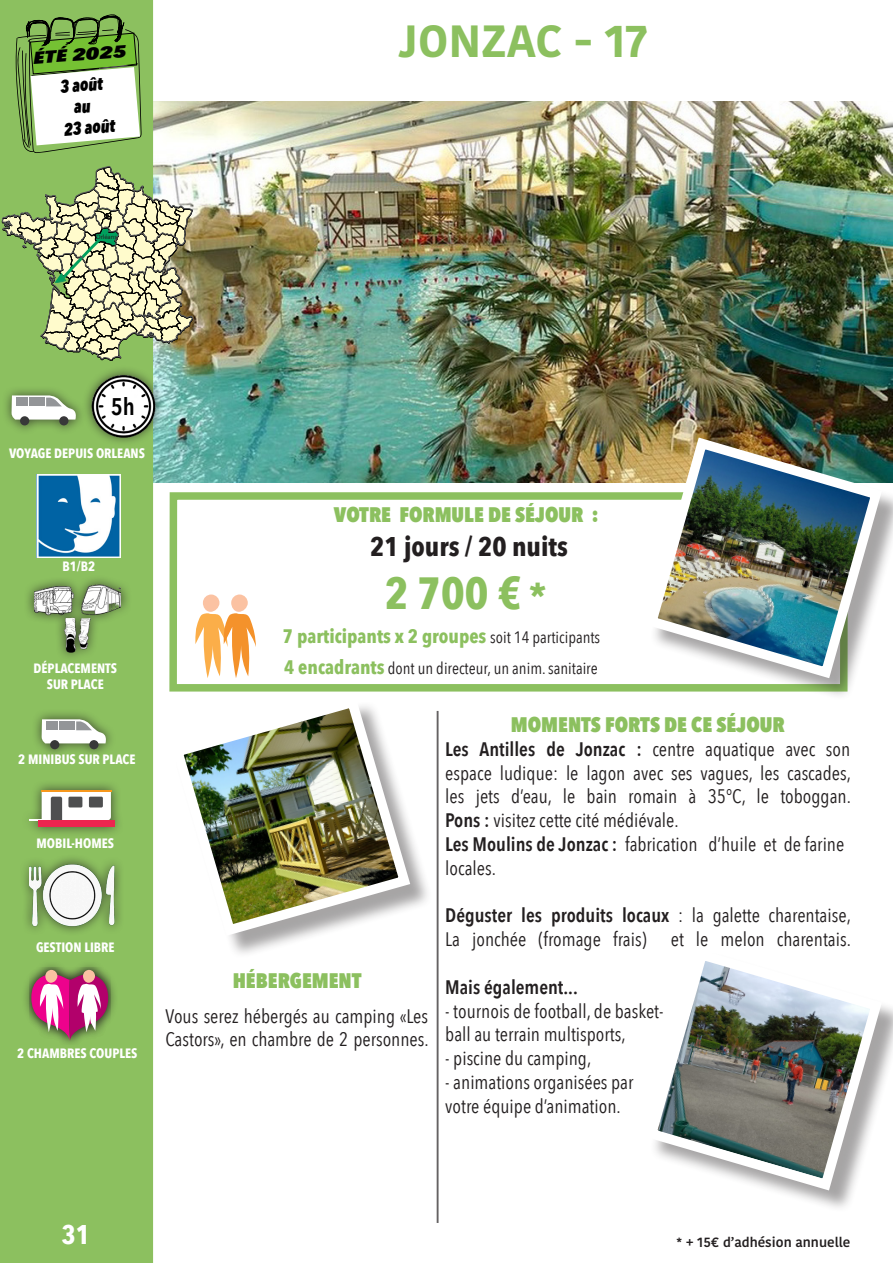
<style>
.page{position:relative;width:893px;height:1263px;background:#fff}
.page>*{position:absolute;margin:0;border:0;box-sizing:border-box;transform-origin:0 0}
.t1{font:700 45px "Kohinoor Bangla";color:#8cc05f}
.t2{font:700 45px "Avenir Next Condensed";color:#8cc05f}
.t3{font:700 27px "Avenir Next Condensed";color:#231f20}
.t4{font:700 27px "Avenir Next Condensed";color:#fff}
.t5{font:600 24px "Avenir Next Condensed";color:#000}
.t6{font:800 21px "Avenir Next Condensed";color:#8cc05f}
.t7{font:19.5px/23.9px "Avenir Next Condensed";color:#231f20}
.t8{font:700 19.5px "Avenir Next Condensed";color:#8cc05f}
.t9{font:600 19.5px "Avenir Next Condensed";color:#231f20}
.t10{font:italic 800 17.85px/21.5px "Avenir Next Condensed";color:#000;text-align:center;scale:.89 1}
.t11{font:italic 800 17.1px "Avenir Next Condensed";color:#000;scale:1.43 1}
.t12{font:16.5px "Avenir Next Condensed";color:#231f20}
.t13{font:700 13.5px/16.2px "Avenir Next Condensed";color:#fff;text-align:center}
.t14{font:600 13.5px "Kohinoor Bangla";color:#231f20}
.t15{font:6.45px "Myriad Pro";color:#231f20}
.s1{font-size:37.5px}
.s2{font-weight:400;font-size:16.5px;color:#231f20}
.s3{font-weight:700;font-size:19.5px;color:#8cc05f}
.s4{font-weight:600}
</style>
<div class="page">
<hr style="left:437px;top:711px;width:2px;height:512px;background:#231f20">
<div style="left:175px;top:700px;width:258px;height:259px;background:#231f20;opacity:.4"></div>
<img style="left:169px;top:691px;width:247px;height:250px">
<div style="left:169px;top:492px;width:679px;height:199px;border:8px solid #8cc05f"></div>
<div style="left:649px;top:952px;width:244px;height:261px;background:#231f20;opacity:.4"></div>
<img style="left:649px;top:952px;width:239px;height:244px">
<img style="left:153px;top:101px;width:740px;height:382px">
<svg style="left:195px;top:594px;width:61px;height:84px"></svg>
<div style="left:0;top:1px;width:152px;height:1261px;background:#8cc05f"></div>
<div style="left:0;top:0;width:153px;height:1263px;border:2px solid #8cc05f"></div>
<div style="left:1px;top:385px;width:85px;height:51px;background:#231f20;opacity:.75"></div>
<svg style="left:12px;top:395px;width:64px;height:25px"></svg>
<div style="left:59px;top:416px;width:9px;height:9px;background:#383839;border-radius:50%"></div>
<div style="left:20px;top:416px;width:9px;height:9px;background:#383839;border-radius:50%"></div>
<img style="left:37px;top:474px;width:84px;height:84px">
<svg style="left:16px;top:14px;width:126px;height:139px"></svg>
<svg style="left:2px;top:166px;width:191px;height:195px"></svg>
<div style="left:20px;top:779px;width:104px;height:59px;background:#231f20;opacity:.75"></div>
<svg style="left:30px;top:790px;width:81px;height:31px"></svg>
<hr style="left:38px;top:820px;width:76px;height:1px;background:#ed254f">
<hr style="left:38px;top:822px;width:76px;height:1px;background:#ed254f">
<hr style="left:38px;top:824px;width:76px;height:1px;background:#ed254f">
<hr style="left:38px;top:826px;width:76px;height:1px;background:#ed254f">
<hr style="left:41px;top:790px;width:70px;height:2px;background:#f7981d">
<div style="left:23px;top:574px;width:109px;height:88px;background:#231f20;opacity:.75"></div>
<img style="left:34px;top:574px;width:87px;height:85px">
<div style="left:21px;top:959px;width:97px;height:90px;background:#231f20;opacity:.75"></div>
<div style="left:30px;top:967px;width:81px;height:77px;background:#231f20;opacity:.75"></div>
<div style="left:45px;top:970px;width:12px;height:13px;background:#fbc2a2;border-radius:50%"></div>
<div style="left:83px;top:970px;width:12px;height:13px;background:#fbc2a2;border-radius:50%"></div>
<svg style="left:31px;top:974px;width:77px;height:67px"></svg>
<div style="left:19px;top:854px;width:105px;height:82px;background:#231f20;opacity:.75"></div>
<img style="left:30px;top:857px;width:85px;height:75px">
<div style="left:31px;top:709px;width:85px;height:50px;background:#231f20;opacity:.75"></div>
<svg style="left:42px;top:719px;width:64px;height:24px"></svg>
<div style="left:89px;top:740px;width:10px;height:9px;background:#383839;border-radius:50%"></div>
<div style="left:50px;top:740px;width:9px;height:9px;background:#383839;border-radius:50%"></div>
<div style="left:649px;top:441px;width:244px;height:260px;background:#231f20;opacity:.4"></div>
<img style="left:640px;top:432px;width:248px;height:252px">
<div style="left:82px;top:365px;width:83px;height:82px;background:#231f20;opacity:.75"></div>
<img style="left:86px;top:370px;width:74px;height:73px">
<p class="t11" style="left:32px;top:47px;width:67px;rotate:-4deg">ÉTÉ 2025</p>
<p class="t10" style="left:59px;top:77px;width:59px;rotate:-5deg">3 août au<br>23 août</p>
<p class="t15" style="left:96px;top:233px;width:22px">Orléans</p>
<h1 class="t1" style="left:398px;top:1px;width:251px">JONZAC - 17</h1>
<p class="t5" style="left:111px;top:391px;width:26px">5h</p>
<p class="t13" style="left:9px;top:445px;width:137px">VOYAGE DEPUIS ORLEANS</p>
<p class="t13" style="left:62px;top:559px;width:34px">B1/B2</p>
<p class="t13" style="left:34px;top:660px;width:85px">DÉPLACEMENTS<br>SUR PLACE</p>
<p class="t13" style="left:18px;top:752px;width:119px">2 MINIBUS SUR PLACE</p>
<p class="t13" style="left:37px;top:835px;width:79px">MOBIL-HOMES</p>
<p class="t13" style="left:36px;top:940px;width:80px">GESTION LIBRE</p>
<p class="t13" style="left:17px;top:1045px;width:122px">2 CHAMBRES COUPLES</p>
<p class="t6" style="left:334px;top:501px;width:266px">VOTRE FORMULE DE SÉJOUR :</p>
<h2 class="t3" style="left:370px;top:529px;width:199px">21 jours / 20 nuits</h2>
<h1 class="t2" style="left:385px;top:564px;width:163px">2 700 € <span class="s1">*</span></h1>
<p class="t8" style="left:283px;top:623px;width:319px">7 participants x 2 groupes <span class="s2">soit 14 participants</span></p>
<p class="t12" style="left:284px;top:657px;width:315px"><span class="s3">4 encadrants</span> dont un directeur, un anim. sanitaire</p>
<p class="t6" style="left:233px;top:967px;width:130px">HÉBERGEMENT</p>
<p class="t7" style="left:166px;top:1005px;width:265px">Vous serez hébergés au camping «Les<br>Castors», en chambre de 2 personnes.</p>
<p class="t6" style="left:511px;top:711px;width:275px">MOMENTS FORTS DE CE SÉJOUR</p>
<p class="t7" style="left:445px;top:738px;width:407px"><span class="s4">Les Antilles de Jonzac :</span> centre aquatique avec son espace ludique: le lagon avec ses vagues, les cascades, les jets d’eau, le bain romain à 35°C, le toboggan.<br><span class="s4">Pons :</span> visitez cette cité médiévale.<br><span class="s4">Les Moulins de Jonzac :</span> fabrication d’huile et de farine locales.</p>
<p class="t7" style="left:445px;top:904px;width:407px"><span class="s4">Déguster les produits locaux</span> : la galette charentaise,<br>La jonchée (fromage frais) et le melon charentais.</p>
<p class="t9" style="left:445px;top:974px;width:134px">Mais également...</p>
<p class="t7" style="left:445px;top:999px;width:220px">- tournois de football, de basket&shy;ball au terrain multisports,</p>
<p class="t7" style="left:445px;top:1047px;width:147px">- piscine du camping,</p>
<p class="t7" style="left:445px;top:1071px;width:190px">- animations organisées par votre équipe d’animation.</p>
<h2 class="t4" style="left:62px;top:1217px;width:30px">31</h2>
<p class="t14" style="left:677px;top:1231px;width:175px">* + 15€ d’adhésion annuelle</p>
</div>
